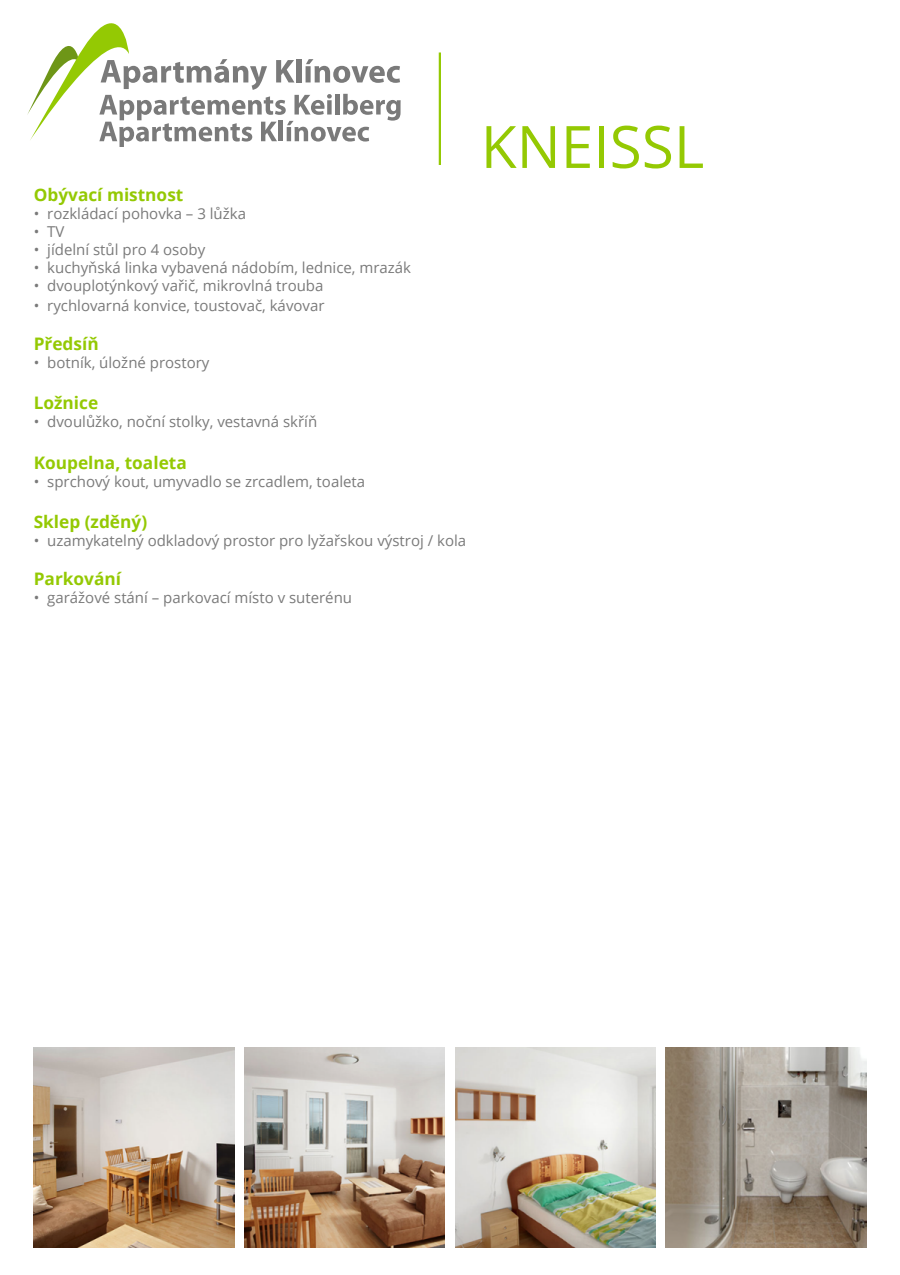
<style>
.page{position:relative;width:900px;height:1275px;background:#fff}
.page>*{position:absolute;margin:0;border:0;box-sizing:border-box;transform-origin:0 0}
.t1{font:58.5px "Open Sans";color:#94c903}
.t2{font:700 17.25px "Open Sans";color:#94c903}
.t3{font:15px "Open Sans";color:#7a7a7a}
</style>
<div class="page">
<svg style="left:27px;top:23px;width:374px;height:124px"></svg>
<hr style="left:439px;top:52px;width:2px;height:113px;background:#94c903">
<img style="left:34px;top:1048px;width:200px;height:200px">
<img style="left:244px;top:1048px;width:201px;height:200px">
<img style="left:455px;top:1048px;width:201px;height:200px">
<img style="left:666px;top:1048px;width:200px;height:200px">
<p class="t2" style="left:34px;top:182px;width:151px">Obývací mistnost</p>
<p class="t3" style="left:34px;top:203px;width:214px">• rozkládací pohovka – 3 lůžka</p>
<p class="t3" style="left:34px;top:221px;width:32px">• TV</p>
<p class="t3" style="left:34px;top:239px;width:173px">• jídelní stůl pro 4 osoby</p>
<p class="t3" style="left:34px;top:257px;width:379px">• kuchyňská linka vybavená nádobím, lednice, mrazák</p>
<p class="t3" style="left:34px;top:275px;width:291px">• dvouplotýnkový vařič, mikrovlná trouba</p>
<p class="t3" style="left:34px;top:296px;width:292px">• rychlovarná konvice, toustovač, kávovar</p>
<p class="t2" style="left:34px;top:332px;width:66px">Předsíň</p>
<p class="t3" style="left:34px;top:352px;width:177px">• botník, úložné prostory</p>
<p class="t2" style="left:34px;top:391px;width:66px">Ložnice</p>
<p class="t3" style="left:34px;top:412px;width:285px">• dvoulůžko, noční stolky, vestavná skříň</p>
<p class="t2" style="left:34px;top:450px;width:155px">Koupelna, toaleta</p>
<p class="t3" style="left:34px;top:471px;width:333px">• sprchový kout, umyvadlo se zrcadlem, toaleta</p>
<p class="t2" style="left:34px;top:510px;width:115px">Sklep (zděný)</p>
<p class="t3" style="left:34px;top:531px;width:434px">• uzamykatelný odkladový prostor pro lyžařskou výstroj / kola</p>
<p class="t2" style="left:34px;top:567px;width:89px">Parkování</p>
<p class="t3" style="left:34px;top:587px;width:320px">• garážové stání – parkovací místo v suterénu</p>
<h1 class="t1" style="left:481px;top:107px;width:225px">KNEISSL</h1>
</div>
